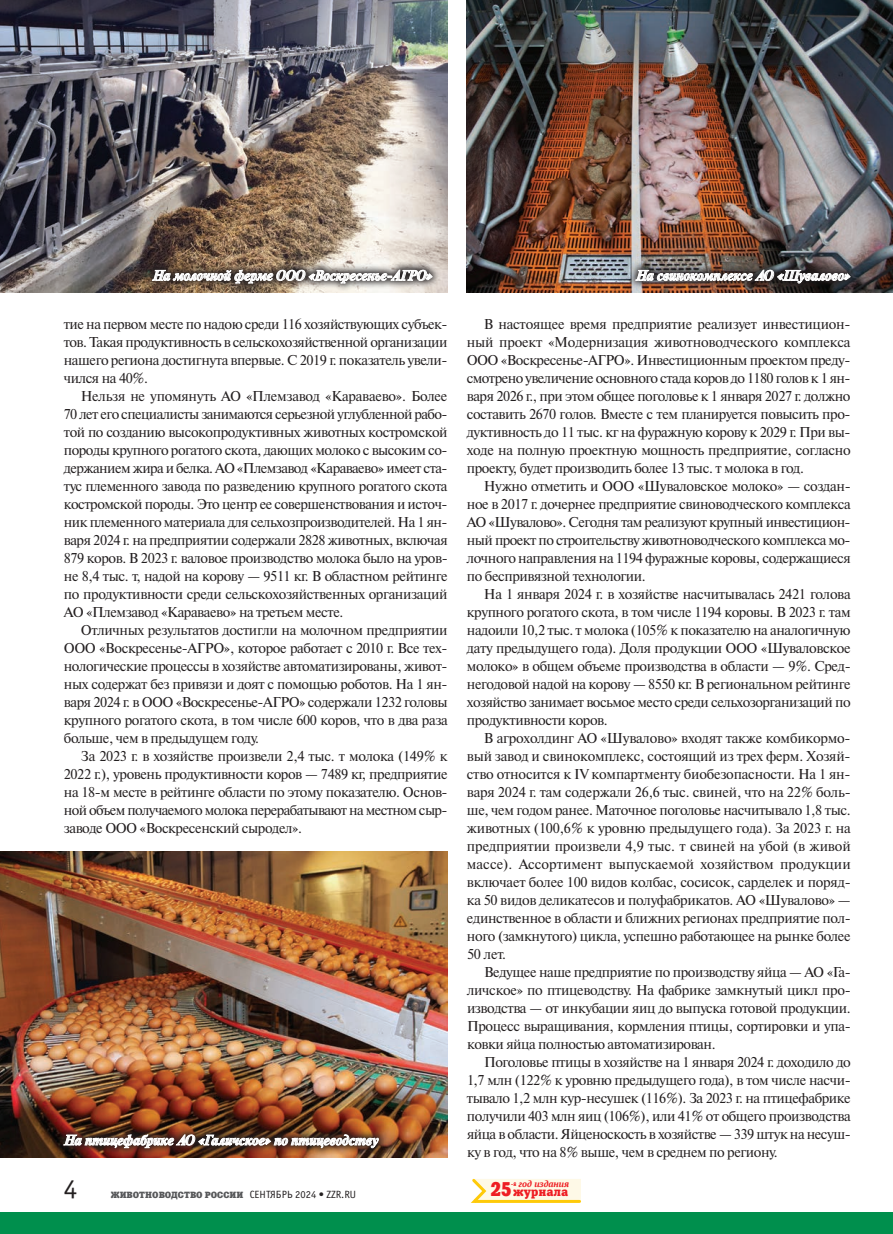
<style>
.page{position:relative;width:893px;height:1234px;background:#fff}
.page>*{position:absolute;margin:0;border:0;box-sizing:border-box;transform-origin:0 0}
.t1{font:27px "Officina Sans C";color:#231f20}
.t2{font:19.8px "Xenia C";color:#ee1d23;scale:.83 1}
.t3{font:14.25px/18px "Newton C";letter-spacing:-.03em;color:#231f20;text-align:justify}
.t4{font:italic 700 14.25px "Newton C";letter-spacing:-.01em;color:#fff}
.t5{font:12px "Xenia C";color:#ee1d23}
.t6{font:9px "Xenia C";color:#57585a}
.t7{font:italic 700 9px "PT Serif";color:#ee1d23}
.s1{font-family:"Officina Sans C";font-size:10.5px;color:#231f20}
</style>
<div class="page">
<svg style="left:471px;top:1178px;width:110px;height:25px;background:#fef2c8"></svg>
<div style="left:0;top:1212px;width:893px;height:21px;background:#008f4d"></div>
<img style="left:0;top:0;width:448px;height:293px">
<img style="left:0;top:851px;width:448px;height:306px">
<img style="left:467px;top:0;width:426px;height:293px">
<img style="left:627px;top:261px;width:232px;height:31px">
<svg style="left:635px;top:268px;width:215px;height:18px;background:#79716e"></svg>
<svg style="left:143px;top:261px;width:298px;height:31px;background:#a99a8b"></svg>
<svg style="left:152px;top:268px;width:281px;height:18px;background:#958e88"></svg>
<img style="left:55px;top:1125px;width:333px;height:31px">
<img style="left:63px;top:1134px;width:316px;height:16px">
<p class="t4" style="left:152px;top:268px;width:282px">На молочной ферме ООО «Воскресенье-АГРО»</p>
<p class="t4" style="left:636px;top:268px;width:216px">На свинокомплексе АО «Шувалово»</p>
<p class="t3" style="left:64px;top:315px;width:385px">тие на первом месте по надою среди 116 хозяйствующих субъек&shy;тов. Такая продуктивность в сельскохозяйственной организации нашего региона достигнута впервые. С 2019 г. показатель увели&shy;чился на 40%.</p>
<p class="t3" style="left:64px;top:387px;width:385px;text-indent:17px">Нельзя не упомянуть АО «Племзавод «Караваево». Более 70 лет его специалисты занимаются серьезной углубленной рабо&shy;той по созданию высокопродуктивных животных костромской породы крупного рогатого скота, дающих молоко с высоким со&shy;держанием жира и белка. АО «Племзавод «Караваево» имеет ста&shy;тус племенного завода по разведению крупного рогатого скота костромской породы. Это центр ее совершенствования и источ&shy;ник племенного материала для сельхозпроизводителей. На 1 ян&shy;варя 2024 г. на предприятии содержали 2828 животных, включая 879 коров. В 2023 г. валовое производство молока было на уров&shy;не 8,4 тыс. т, надой на корову — 9511 кг. В областном рейтинге по продуктивности среди сельскохозяйственных организаций АО «Племзавод «Караваево» на третьем месте.</p>
<p class="t3" style="left:64px;top:621px;width:385px;text-indent:17px">Отличных результатов достигли на молочном предприятии ООО «Воскресенье-АГРО», которое работает с 2010 г. Все тех&shy;нологические процессы в хозяйстве автоматизированы, живот&shy;ных содержат без привязи и доят с помощью роботов. На 1 ян&shy;варя 2024 г. в ООО «Воскресенье-АГРО» содержали 1232 головы крупного рогатого скота, в том числе 600 коров, что в два раза больше, чем в предыдущем году.</p>
<p class="t3" style="left:64px;top:747px;width:385px;text-indent:17px">За 2023 г. в хозяйстве произвели 2,4 тыс. т молока (149% к 2022 г.), уровень продуктивности коров — 7489 кг, предприятие на 18‑м месте в рейтинге области по этому показателю. Основ&shy;ной объем получаемого молока перерабатывают на местном сыр&shy;заводе ООО «Воскресенский сыродел».</p>
<p class="t4" style="left:64px;top:1132px;width:316px">На птицефабрике АО «Галичское» по птицеводству</p>
<p class="t3" style="left:467px;top:315px;width:385px;text-indent:17px">В настоящее время предприятие реализует инвестицион&shy;ный проект «Модернизация животноводческого комплекса ООО «Воскресенье-АГРО». Инвестиционным проектом преду&shy;смотрено увеличение основного стада коров до 1180 голов к 1 ян&shy;варя 2026 г., при этом общее поголовье к 1 января 2027 г. должно составить 2670 голов. Вместе с тем планируется повысить про&shy;дуктивность до 11 тыс. кг на фуражную корову к 2029 г. При вы&shy;ходе на полную проектную мощность предприятие, согласно проекту, будет производить более 13 тыс. т молока в год.</p>
<p class="t3" style="left:467px;top:477px;width:385px;text-indent:17px">Нужно отметить и ООО «Шуваловское молоко» — создан&shy;ное в 2017 г. дочернее предприятие свиноводческого комплекса АО «Шувалово». Сегодня там реализуют крупный инвестицион&shy;ный проект по строительству животноводческого комплекса мо&shy;лочного направления на 1194 фуражные коровы, содержащиеся по беспривязной технологии.</p>
<p class="t3" style="left:467px;top:585px;width:385px;text-indent:17px">На 1 января 2024 г. в хозяйстве насчитывалась 2421 голова крупного рогатого скота, в том числе 1194 коровы. В 2023 г. там надоили 10,2 тыс. т молока (105% к показателю на аналогичную дату предыдущего года). Доля продукции ООО «Шуваловское молоко» в общем объеме производства в области — 9%. Сред&shy;негодовой надой на корову — 8550 кг. В региональном рейтинге хозяйство занимает восьмое место среди сельхозорганизаций по продуктивности коров.</p>
<p class="t3" style="left:467px;top:729px;width:385px;text-indent:17px">В агрохолдинг АО «Шувалово» входят также комбикормо&shy;вый завод и свинокомплекс, состоящий из трех ферм. Хозяй&shy;ство относится к IV компартменту биобезопасности. На 1 ян&shy;варя 2024 г. там содержали 26,6 тыс. свиней, что на 22% боль&shy;ше, чем годом ранее. Маточное поголовье насчитывало 1,8 тыс. животных (100,6% к уровню предыдущего года). За 2023 г. на предприятии произвели 4,9 тыс. т свиней на убой (в живой массе). Ассортимент выпускаемой хозяйством продукции включает более 100 видов колбас, сосисок, сарделек и поряд&shy;ка 50 видов деликатесов и полуфабрикатов. АО «Шувалово» — единственное в области и ближних регионах предприятие пол&shy;ного (замкнутого) цикла, успешно работающее на рынке более 50 лет.</p>
<p class="t3" style="left:467px;top:963px;width:385px;text-indent:17px">Ведущее наше предприятие по производству яйца — АО «Га&shy;личское» по птицеводству. На фабрике замкнутый цикл про&shy;изводства — от инкубации яиц до выпуска готовой продукции.<br>Процесс выращивания, кормления птицы, сортировки и упа&shy;ковки яйца полностью автоматизирован.</p>
<p class="t3" style="left:467px;top:1053px;width:385px;text-indent:17px">Поголовье птицы в хозяйстве на 1 января 2024 г. доходило до 1,7 млн (122% к уровню предыдущего года), в том числе насчи&shy;тывало 1,2 млн кур-несушек (116%). За 2023 г. на птицефабрике получили 403 млн яиц (106%), или 41% от общего производства яйца в области. Яйценоскость в хозяйстве — 339 штук на несуш&shy;ку в год, что на 8% выше, чем в среднем по региону.</p>
<h1 class="t1" style="left:64px;top:1174px;width:15px">4</h1>
<p class="t6" style="left:111px;top:1188px;width:247px">ЖИВОТНОВОДСТВО РОССИИ <span class="s1">СЕНТЯБРЬ 2024 • ZZR.RU</span></p>
<h2 class="t2" style="left:491px;top:1176px;width:26px">25</h2>
<p class="t7" style="left:511px;top:1177px;width:59px"><sup>-й</sup> год издания</p>
<p class="t5" style="left:513px;top:1184px;width:57px">журнала</p>
</div>
